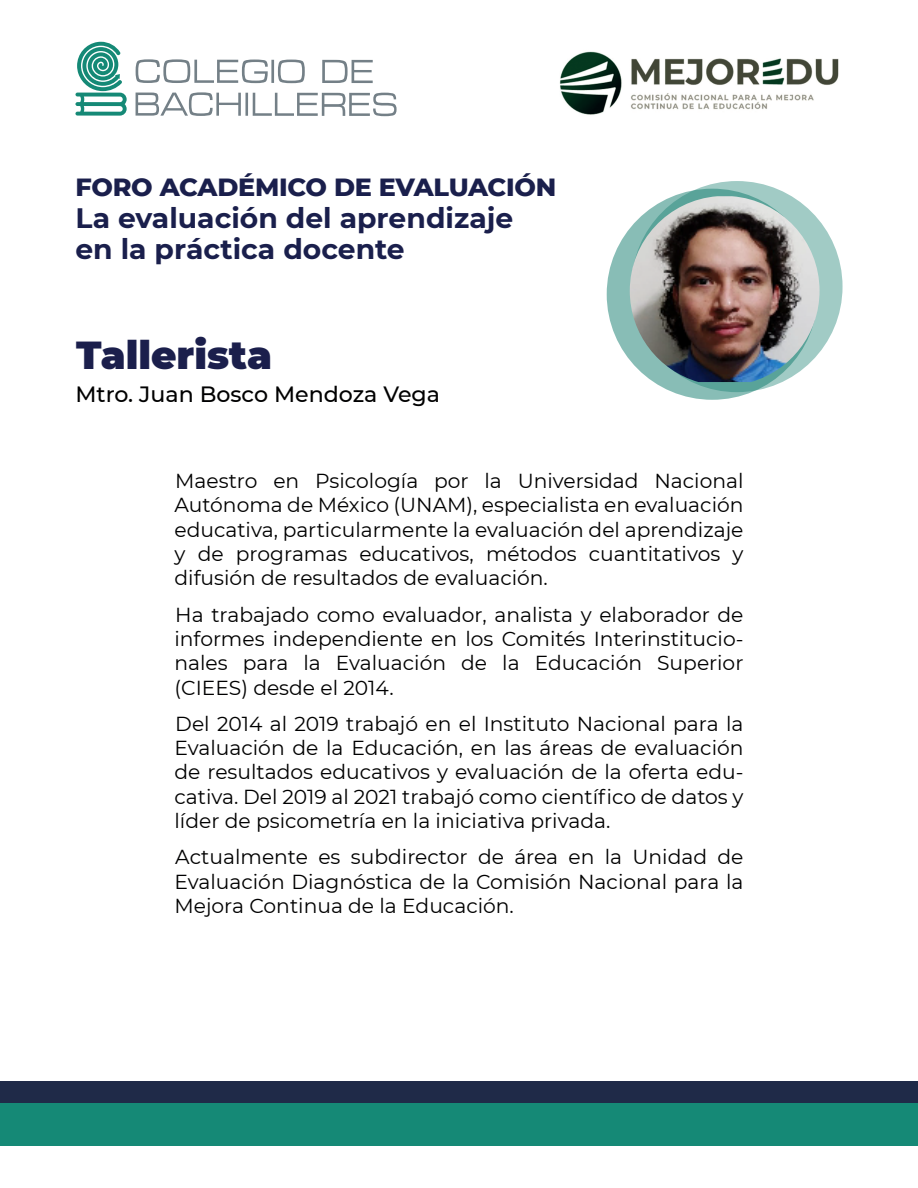
<style>
.page{position:relative;width:918px;height:1188px;background:#fff}
.page>*{position:absolute;margin:0;border:0;box-sizing:border-box;transform-origin:0 0}
.t1{font:900 39px "Montserrat";color:#1b1f4c}
.t2{font:700 28.05px/31.7px "Montserrat";color:#1a1f4c}
.t3{font:800 25.35px "Montserrat";letter-spacing:-.01em;color:#1a1f4c}
.t4{font:500 22.05px "Montserrat";color:#000001}
.t5{font:20.25px/24.3px "Montserrat";color:#000001;text-align:justify}
</style>
<div class="page">
<img style="left:559px;top:51px;width:280px;height:64px">
<svg style="left:136px;top:59px;width:169px;height:24px"></svg>
<svg style="left:322px;top:60px;width:51px;height:23px"></svg>
<svg style="left:136px;top:92px;width:261px;height:24px"></svg>
<svg style="left:75px;top:42px;width:52px;height:74px"></svg>
<div style="left:607px;top:189px;width:211px;height:211px;background:#88bdb6;border-radius:50%"></div>
<svg style="left:631px;top:181px;width:212px;height:211px;background:#91c2bb"></svg>
<img style="left:630px;top:196px;width:190px;height:186px">
<div style="left:0;top:1103px;width:918px;height:43px;background:#158976"></div>
<div style="left:0;top:1081px;width:918px;height:22px;background:#1f2a48"></div>
<p class="t3" style="left:75px;top:169px;width:482px">FORO ACADÉMICO DE EVALUACIÓN</p>
<h2 class="t2" style="left:75px;top:201px;width:439px">La evaluación del aprendizaje en la práctica docente</h2>
<h1 class="t1" style="left:76px;top:326px;width:197px">Tallerista</h1>
<p class="t4" style="left:75px;top:379px;width:366px">Mtro. Juan Bosco Mendoza Vega</p>
<p class="t5" style="left:174px;top:468px;width:571px">Maestro en Psicología por la Universidad Nacional Autónoma de México (UNAM), especialista en evaluación educativa, particularmente la evaluación del aprendizaje y de programas educativos, métodos cuantitativos y difusión de resultados de evaluación.</p>
<p class="t5" style="left:174px;top:602px;width:570px">Ha trabajado como evaluador, analista y elaborador de informes independiente en los Comités Interinstitucio&shy;nales para la Evaluación de la Educación Superior (CIEES) desde el 2014.</p>
<p class="t5" style="left:174px;top:711px;width:571px">Del 2014 al 2019 trabajó en el Instituto Nacional para la Evaluación de la Educación, en las áreas de evaluación de resultados educativos y evaluación de la oferta edu&shy;cativa. Del 2019 al 2021 trabajó como científico de datos y líder de psicometría en la iniciativa privada.</p>
<p class="t5" style="left:174px;top:844px;width:571px">Actualmente es subdirector de área en la Unidad de Evaluación Diagnóstica de la Comisión Nacional para la Mejora Continua de la Educación.</p>
</div>
